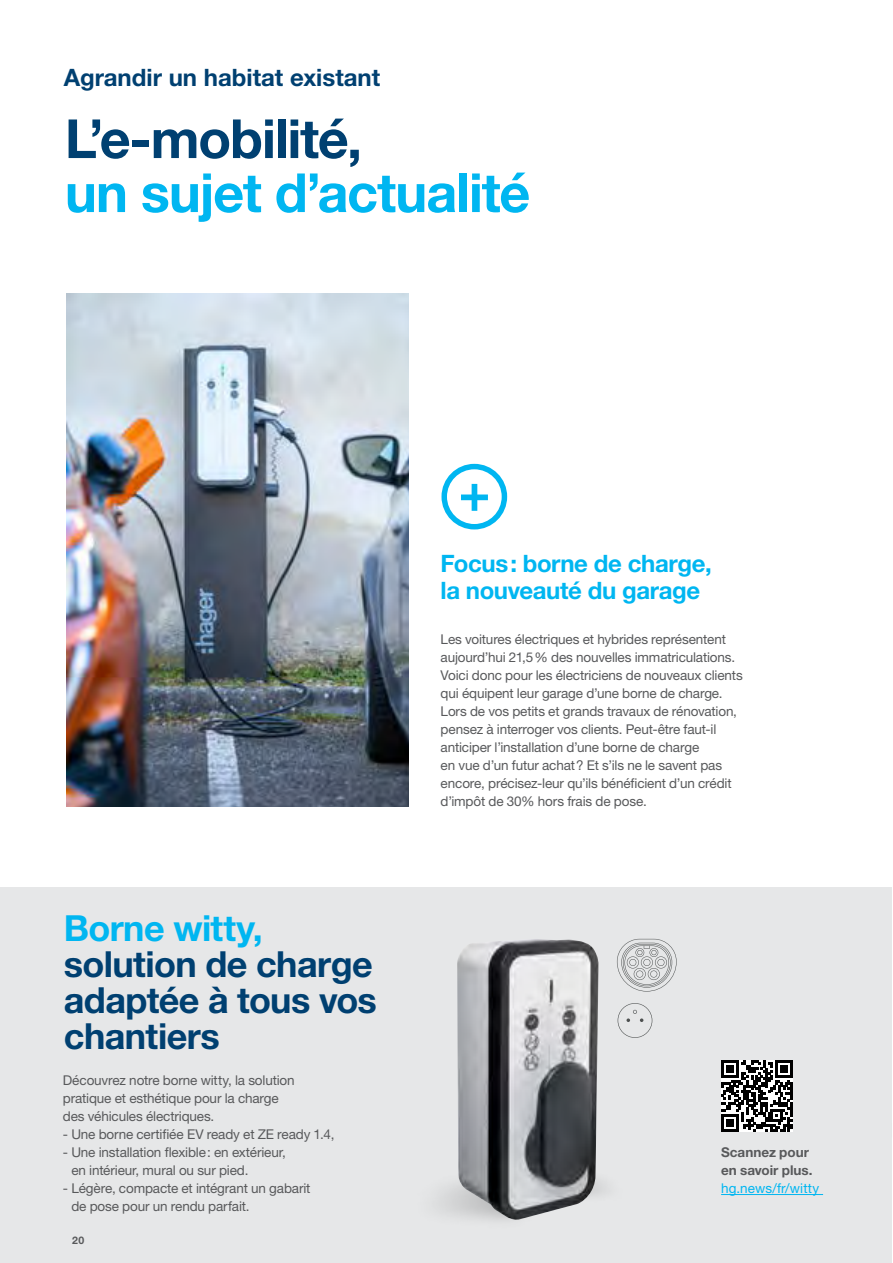
<style>
.page{position:relative;width:893px;height:1263px;background:#fff}
.page>*{position:absolute;margin:0;border:0;box-sizing:border-box;transform-origin:0 0}
.t1{font:700 54px "Helvetica Neue LTW1 G";letter-spacing:-.02em;color:#00b6f1}
.t2{font:700 54px "Helvetica Neue LTW1 G";letter-spacing:-.02em;color:#004071}
.t3{font:700 53.4px "Helvetica Neue LTW1 G";color:#00b6f1}
.t4{font:700 36px/36px "Helvetica Neue LTW1 G";letter-spacing:-.015em;color:#004071;text-align:justify}
.t5{font:700 36px "Helvetica Neue LTW1 G";letter-spacing:-.015em;color:#00b6f1}
.t6{font:700 24px/27px "Helvetica Neue LTW1 G";letter-spacing:-.015em;color:#00b6f1}
.t7{font:700 24px "Helvetica Neue LTW1 G";color:#004071}
.t8{font:13.5px/18px "Helvetica Neue LTW1 G";letter-spacing:-.01em;color:#58595b}
.t9{font:700 13.5px/18px "Helvetica Neue LTW1 G";color:#58595b}
.t10{font:13.5px "Helvetica Neue LTW1 G";letter-spacing:.01em;color:#00b6f1}
.t11{font:700 10.5px "Helvetica Neue LTW1 G";color:#58595b}
</style>
<div class="page">
<div style="left:0;top:887px;width:891px;height:376px;background:#e6e7e8"></div>
<img style="left:457px;top:939px;width:142px;height:281px">
<svg style="left:618px;top:1003px;width:34px;height:35px"></svg>
<svg style="left:617px;top:939px;width:60px;height:52px"></svg>
<div style="left:441px;top:464px;width:66px;height:65px;border:5px solid #00b6f1;border-radius:50%"></div>
<img style="left:823px;top:887px;width:69px;height:376px">
<img style="left:66px;top:293px;width:342px;height:513px">
<hr style="left:721px;top:1194px;width:102px;height:1px;background:#00b6f1">
<svg style="left:721px;top:1060px;width:72px;height:72px;background:#686868"></svg>
<h3 class="t7" style="left:64px;top:63px;width:318px">Agrandir un habitat existant</h3>
<h1 class="t2" style="left:65px;top:105px;width:299px">L’e-mobilité,</h1>
<h1 class="t1" style="left:65px;top:159px;width:467px">un sujet d’actualité</h1>
<h2 class="t3" style="left:458px;top:459px;width:33px">+</h2>
<h3 class="t6" style="left:441px;top:550px;width:273px">Focus: borne de charge, la nouveauté du garage</h3>
<h3 class="t5" style="left:64px;top:906px;width:200px">Borne witty,</h3>
<h3 class="t4" style="left:64px;top:946px;width:314px">solution de charge adaptée à tous vos chantiers</h3>
<p class="t8" style="left:63px;top:1071px;width:233px">Découvrez notre borne witty, la solution pratique et esthétique pour la charge des véhicules électriques.</p>
<p class="t8" style="left:63px;top:1125px;width:273px">- Une borne certifiée EV ready et ZE ready 1.4,</p>
<p class="t8" style="left:71px;top:1143px;width:216px;text-indent:-8px">- Une installation flexible: en extérieur, en intérieur, mural ou sur pied.</p>
<p class="t8" style="left:71px;top:1179px;width:241px;text-indent:-8px">- Légère, compacte et intégrant un gabarit de pose pour un rendu parfait.</p>
<p class="t11" style="left:72px;top:1233px;width:14px">20</p>
<p class="t8" style="left:441px;top:630px;width:304px">Les voitures électriques et hybrides représentent aujourd’hui 21,5% des nouvelles immatriculations.<br>Voici donc pour les électriciens de nouveaux clients qui équipent leur garage d’une borne de charge.<br>Lors de vos petits et grands travaux de rénovation, pensez à interroger vos clients. Peut-être faut-il anticiper l’installation d’une borne de charge<br>en vue d’un futur achat? Et s’ils ne le savent pas encore, précisez-leur qu’ils bénéficient d’un crédit d’impôt de 30% hors frais de pose.</p>
<p class="t9" style="left:721px;top:1143px;width:93px">Scannez pour en savoir plus.</p>
<p class="t10" style="left:721px;top:1180px;width:100px">hg.news/fr/witty</p>
</div>
